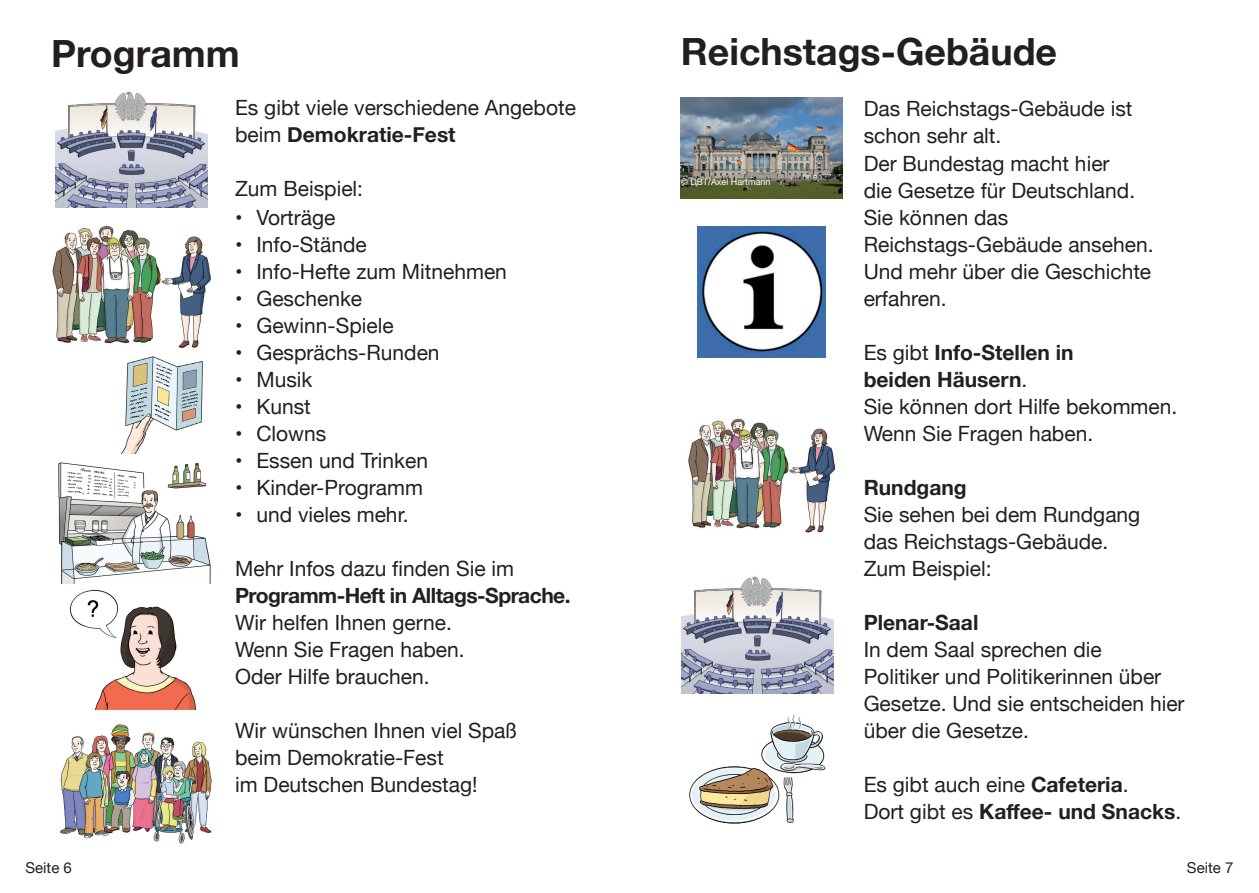
<style>
.page{position:relative;width:1259px;height:893px;background:#fff}
.page>*{position:absolute;margin:0;border:0;box-sizing:border-box;transform-origin:0 0}
.t1{font:700 37.5px "Helvetica Neue";color:#231f20}
.t2{font:21px/27px "Helvetica Neue";color:#231f20}
.t3{font:700 21px/27px "Helvetica Neue";color:#231f20}
.t4{font:700 21px/27px "Helvetica Neue";letter-spacing:-.025em;color:#231f20}
.t5{font:15px "Helvetica Neue";color:#231f20}
.t6{font:9px "Helvetica Neue";color:#fff}
.s1{font-weight:700}
.s2{font-weight:400}
</style>
<div class="page">
<img style="left:58px;top:462px;width:153px;height:121px">
<img style="left:56px;top:91px;width:151px;height:117px">
<img style="left:69px;top:589px;width:127px;height:120px">
<img style="left:60px;top:724px;width:152px;height:120px">
<img style="left:121px;top:356px;width:82px;height:97px">
<img style="left:52px;top:225px;width:159px;height:123px">
<img style="left:681px;top:98px;width:161px;height:101px">
<img style="left:698px;top:226px;width:127px;height:132px">
<img style="left:682px;top:576px;width:151px;height:117px">
<img style="left:689px;top:714px;width:137px;height:110px">
<img style="left:688px;top:418px;width:148px;height:115px">
<h2 class="t1" style="left:51px;top:24px;width:190px">Programm</h2>
<h2 class="t1" style="left:681px;top:22px;width:378px">Reichstags-Gebäude</h2>
<p class="t2" style="left:235px;top:95px;width:342px">Es gibt viele verschiedene Angebote beim <span class="s1">Demokratie-Fest</span></p>
<p class="t2" style="left:235px;top:176px;width:129px">Zum Beispiel:</p>
<p class="t2" style="left:235px;top:205px;width:102px">• Vorträge</p>
<p class="t2" style="left:235px;top:232px;width:133px">• Info-Stände</p>
<p class="t2" style="left:235px;top:259px;width:273px">• Info-Hefte zum Mitnehmen</p>
<p class="t2" style="left:235px;top:286px;width:129px">• Geschenke</p>
<p class="t2" style="left:235px;top:313px;width:160px">• Gewinn-Spiele</p>
<p class="t2" style="left:235px;top:340px;width:206px">• Gesprächs-Runden</p>
<p class="t2" style="left:235px;top:367px;width:79px">• Musik</p>
<p class="t2" style="left:235px;top:394px;width:77px">• Kunst</p>
<p class="t2" style="left:235px;top:421px;width:93px">• Clowns</p>
<p class="t2" style="left:235px;top:448px;width:194px">• Essen und Trinken</p>
<p class="t2" style="left:235px;top:475px;width:189px">• Kinder-Programm</p>
<p class="t2" style="left:235px;top:502px;width:175px">• und vieles mehr.</p>
<p class="t4" style="left:235px;top:555px;width:337px"><span class="s2">Mehr Infos dazu finden Sie im<br></span>Programm-Heft in Alltags-Sprache.</p>
<p class="t2" style="left:235px;top:610px;width:218px">Wir helfen Ihnen gerne.</p>
<p class="t2" style="left:235px;top:637px;width:231px">Wenn Sie Fragen haben.<br>Oder Hilfe brauchen.</p>
<p class="t2" style="left:235px;top:718px;width:283px">Wir wünschen Ihnen viel Spaß beim Demokratie-Fest<br>im Deutschen Bundestag!</p>
<p class="t6" style="left:681px;top:175px;width:91px">© DBT/Axel Hartmann</p>
<p class="t2" style="left:863px;top:97px;width:270px">Das Reichstags-Gebäude ist schon sehr alt.</p>
<p class="t2" style="left:863px;top:151px;width:273px">Der Bundestag macht hier die Gesetze für Deutschland.</p>
<p class="t2" style="left:863px;top:205px;width:291px">Sie können das<br>Reichstags-Gebäude ansehen.</p>
<p class="t2" style="left:863px;top:259px;width:289px">Und mehr über die Geschichte erfahren.</p>
<p class="t3" style="left:863px;top:339px;width:211px"><span class="s2">Es gibt</span> Info-Stellen in beiden Häusern<span class="s2">.</span></p>
<p class="t2" style="left:863px;top:394px;width:315px">Sie können dort Hilfe bekommen.<br>Wenn Sie Fragen haben.</p>
<h3 class="t3" style="left:863px;top:474px;width:105px">Rundgang</h3>
<p class="t2" style="left:863px;top:502px;width:278px">Sie sehen bei dem Rundgang das Reichstags-Gebäude.</p>
<p class="t2" style="left:863px;top:556px;width:129px">Zum Beispiel:</p>
<p class="t3" style="left:863px;top:609px;width:116px">Plenar-Saal</p>
<p class="t2" style="left:863px;top:637px;width:322px">In dem Saal sprechen die<br>Politiker und Politikerinnen über<br>Gesetze. Und sie entscheiden hier über die Gesetze.</p>
<p class="t2" style="left:863px;top:772px;width:266px">Es gibt auch eine <span class="s1">Cafeteria</span>.</p>
<p class="t3" style="left:863px;top:798px;width:319px"><span class="s2">Dort gibt es</span> Kaffee- und Snacks<span class="s2">.</span></p>
<p class="t5" style="left:26px;top:856px;width:48px">Seite 6</p>
<p class="t5" style="left:1187px;top:856px;width:48px">Seite 7</p>
</div>
